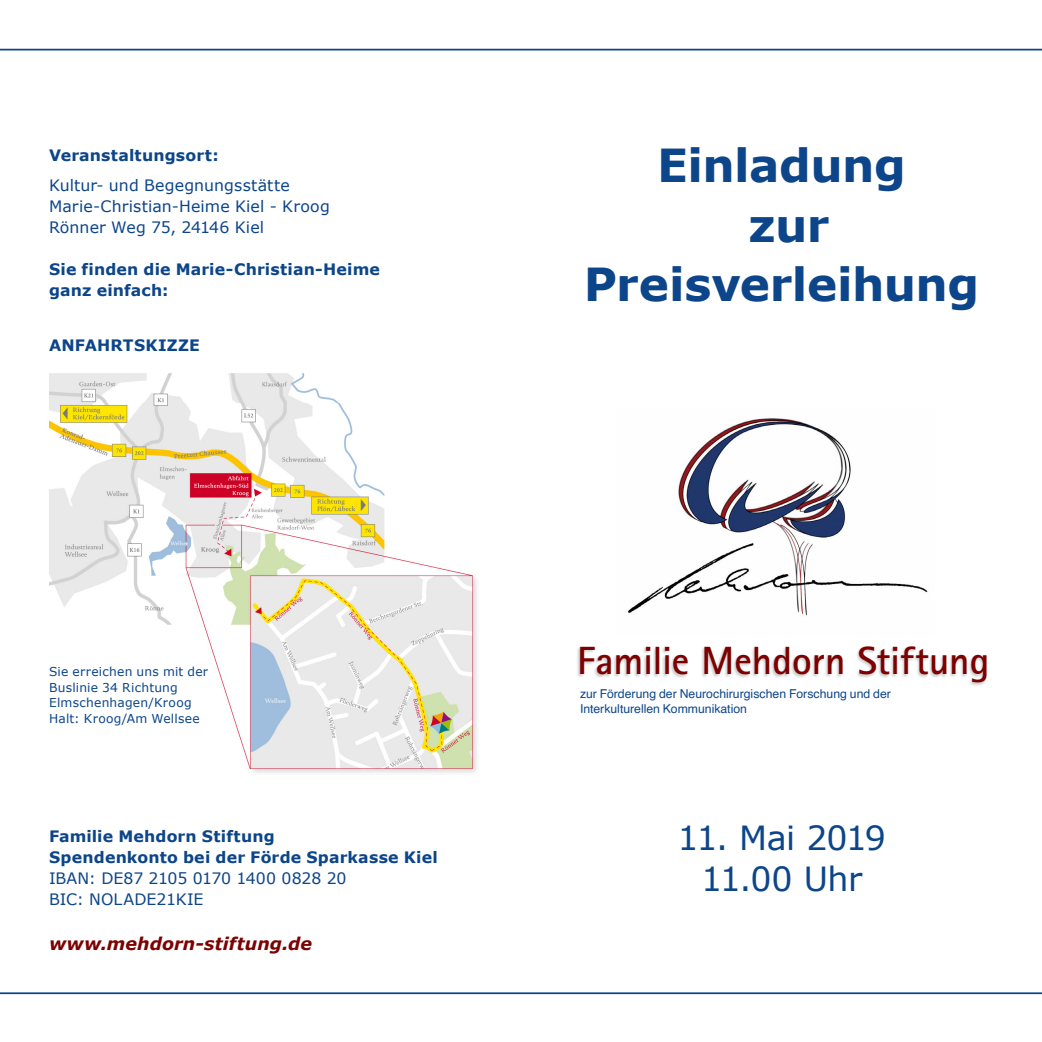
<style>
.page{position:relative;width:1042px;height:1042px;background:#fff}
.page>*{position:absolute;margin:0;border:0;box-sizing:border-box;transform-origin:0 0}
.t1{font:700 45.5px/59.5px "Verdana";letter-spacing:-.01em;color:#0c4589;text-align:center}
.t2{font:700 39.38px "Rotis Sans Serif Std";letter-spacing:-.005em;color:#7d0100}
.t3{font:33.25px/40.2px "Verdana";letter-spacing:-.025em;color:#0c4589;text-align:center}
.t4{font:italic 700 17.5px "Verdana";letter-spacing:.005em;color:#7d0100}
.t5{font:700 15.75px/21px "Verdana";letter-spacing:.01em;color:#0c4589}
.t6{font:15.75px/21px "Verdana";letter-spacing:.005em;color:#0c4589}
.t7{font:12.25px/15.8px "Verdana";letter-spacing:.02em;color:#0c4589}
.t8{font:12.25px/15.2px "Helvetica";color:#0c4589}
</style>
<div class="page">
<hr style="left:0;top:49px;width:1041px;height:1px;background:#0c4589">
<hr style="left:0;top:992px;width:1041px;height:2px;background:#0c4589">
<div style="left:576px;top:645px;width:412px;height:41px;background:#231f20;opacity:.25"></div>
<img style="left:628px;top:418px;width:300px;height:198px">
<img style="left:49px;top:373px;width:428px;height:400px">
<div style="left:45px;top:653px;width:158px;height:72px;background:#fff"></div>
<p class="t5" style="left:49px;top:144px;width:171px">Veranstaltungsort:</p>
<p class="t6" style="left:49px;top:174px;width:282px">Kultur- und Begegnungsstätte<br>Marie-Christian-Heime Kiel - Kroog<br>Rönner Weg 75, 24146 Kiel</p>
<p class="t5" style="left:49px;top:258px;width:332px">Sie finden die Marie-Christian-Heime ganz einfach:</p>
<p class="t5" style="left:49px;top:334px;width:152px">ANFAHRTSKIZZE</p>
<p class="t7" style="left:49px;top:663px;width:160px">Sie erreichen uns mit der<br>Buslinie 34 Richtung<br>Elmschenhagen/Kroog<br>Halt: Kroog/Am Wellsee</p>
<p class="t5" style="left:49px;top:825px;width:390px">Familie Mehdorn Stiftung<br>Spendenkonto bei der Förde Sparkasse Kiel</p>
<p class="t6" style="left:49px;top:867px;width:299px">IBAN: DE87 2105 0170 1400 0828 20<br>BIC: NOLADE21KIE</p>
<p class="t4" style="left:49px;top:933px;width:264px">www.mehdorn-stiftung.de</p>
<h1 class="t1" style="left:584px;top:135px;width:397px">Einladung<br>zur<br>Preisverleihung</h1>
<h2 class="t2" style="left:577px;top:636px;width:414px">Familie Mehdorn Stiftung</h2>
<p class="t8" style="left:580px;top:687px;width:312px">zur Förderung der Neurochirurgischen Forschung und der<br>Interkulturellen Kommunikation</p>
<h3 class="t3" style="left:677px;top:817px;width:210px">11. Mai 2019<br>11.00 Uhr</h3>
</div>
